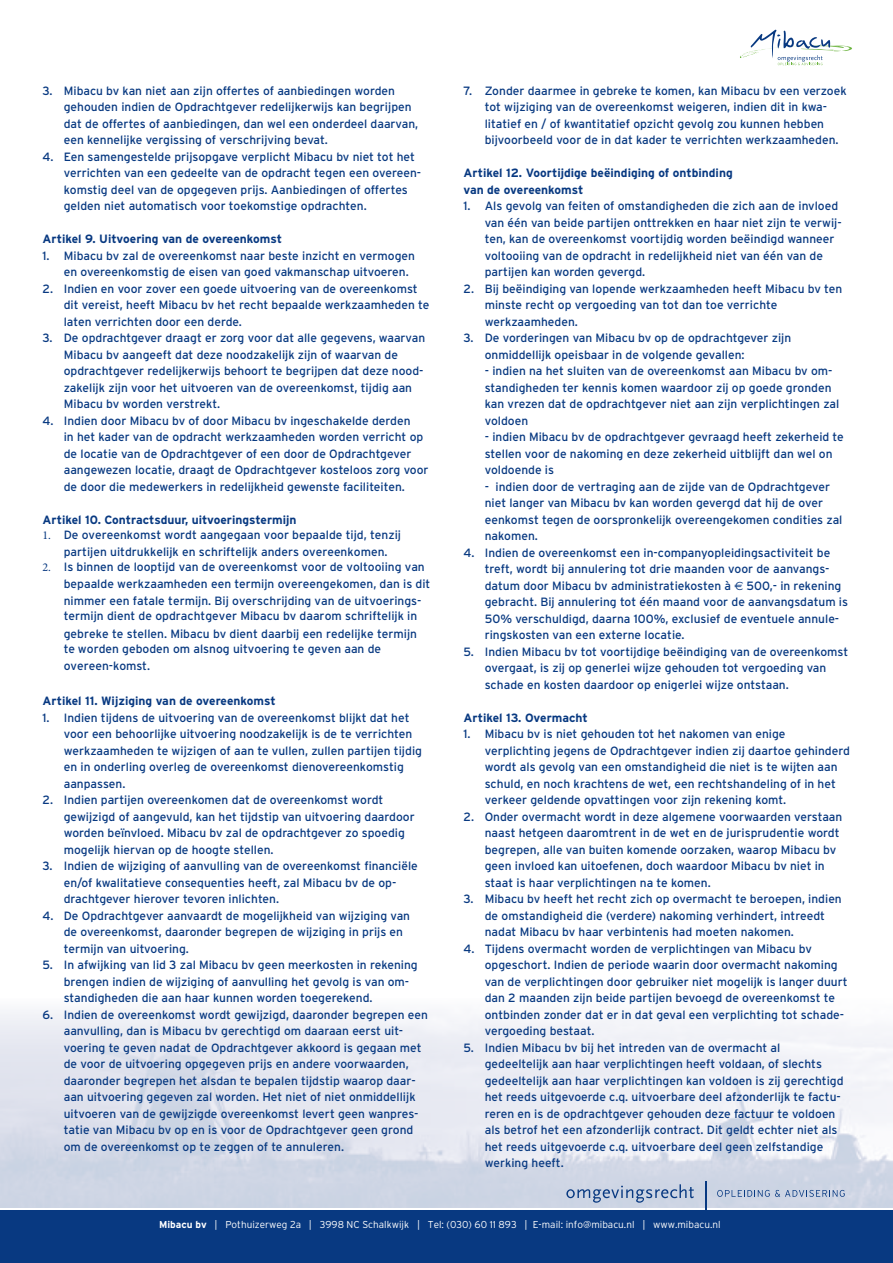
<style>
.page{position:relative;width:893px;height:1263px;background:#fff}
.page>*{position:absolute;margin:0;border:0;box-sizing:border-box;transform-origin:0 0}
.t1{font:12px/16.5px "Interstate";color:#083981}
.t2{font:700 12px/16.5px "Interstate";color:#083981}
.t3{font:300 10.05px "Interstate";color:#fff}
.s1{font-family:"Minion Pro"}
.s2{font-family:"Euro Sans"}
.s3{font-weight:700}
</style>
<div class="page">
<img style="left:0;top:1008px;width:893px;height:199px">
<svg style="left:717px;top:1190px;width:128px;height:7px"></svg>
<svg style="left:566px;top:1184px;width:128px;height:19px;background:#a9b8d1"></svg>
<svg style="left:706px;top:1181px;width:1px;height:28px"></svg>
<div style="left:0;top:1210px;width:893px;height:53px;background:#083981"></div>
<svg style="left:740px;top:30px;width:112px;height:35px"></svg>
<p class="t1" style="left:64px;top:82px;width:356px;text-indent:-21px">3. Mibacu bv kan niet aan zijn offertes of aanbiedingen worden gehouden indien de Opdrachtgever redelijkerwijs kan begrijpen dat de offertes of aanbiedingen, dan wel een onderdeel daarvan, een kennelijke vergissing of verschrijving bevat.</p>
<p class="t1" style="left:64px;top:148px;width:359px;text-indent:-21px">4. Een samengestelde prijsopgave verplicht Mibacu bv niet tot het verrichten van een gedeelte van de opdracht tegen een overeen&shy;komstig deel van de opgegeven prijs. Aanbiedingen of offertes gelden niet automatisch voor toekomstige opdrachten.</p>
<p class="t2" style="left:43px;top:231px;width:241px">Artikel 9. Uitvoering van de overeenkomst</p>
<p class="t1" style="left:64px;top:247px;width:353px;text-indent:-21px">1. Mibacu bv zal de overeenkomst naar beste inzicht en vermogen en overeenkomstig de eisen van goed vakmanschap uitvoeren.</p>
<p class="t1" style="left:64px;top:280px;width:367px;text-indent:-21px">2. Indien en voor zover een goede uitvoering van de overeenkomst dit vereist, heeft Mibacu bv het recht bepaalde werkzaamheden te laten verrichten door een derde.</p>
<p class="t1" style="left:64px;top:330px;width:363px;text-indent:-21px">3. De opdrachtgever draagt er zorg voor dat alle gegevens, waarvan Mibacu bv aangeeft dat deze noodzakelijk zijn of waarvan de opdrachtgever redelijkerwijs behoort te begrijpen dat deze nood&shy;zakelijk zijn voor het uitvoeren van de overeenkomst, tijdig aan Mibacu bv worden verstrekt.</p>
<p class="t1" style="left:64px;top:412px;width:366px;text-indent:-21px">4. Indien door Mibacu bv of door Mibacu bv ingeschakelde derden<br>in het kader van de opdracht werkzaamheden worden verricht op de locatie van de Opdrachtgever of een door de Opdrachtgever aangewezen locatie, draagt de Opdrachtgever kosteloos zorg voor de door die medewerkers in redelijkheid gewenste faciliteiten.</p>
<p class="t2" style="left:43px;top:511px;width:256px">Artikel 10. Contractsduur, uitvoeringstermijn</p>
<p class="t1" style="left:64px;top:527px;width:339px;text-indent:-21px"><span class="s1">1.</span> De overeenkomst wordt aangegaan voor bepaalde tijd, tenzij partijen uitdrukkelijk en schriftelijk anders overeenkomen.</p>
<p class="t1" style="left:64px;top:559px;width:368px;text-indent:-21px"><span class="s1">2.</span> Is binnen de looptijd van de overeenkomst voor de voltooiing van bepaalde werkzaamheden een termijn overeengekomen, dan is dit nimmer een fatale termijn. Bij overschrijding van de uitvoerings-</p>
<p class="t1" style="left:64px;top:607px;width:355px;line-height:17.2px">termijn dient de opdrachtgever Mibacu bv daarom schriftelijk in gebreke te stellen. Mibacu bv dient daarbij een redelijke termijn</p>
<p class="t1" style="left:64px;top:640px;width:319px;line-height:17.2px">te worden geboden om alsnog uitvoering te geven aan de overeen-komst.</p>
<p class="t2" style="left:43px;top:693px;width:235px">Artikel 11. Wijziging van de overeenkomst</p>
<p class="t1" style="left:64px;top:709px;width:360px;text-indent:-21px">1. Indien tijdens de uitvoering van de overeenkomst blijkt dat het voor een behoorlijke uitvoering noodzakelijk is de te verrichten werkzaamheden te wijzigen of aan te vullen, zullen partijen tijdig en in onderling overleg de overeenkomst dienovereenkomstig aanpassen.</p>
<p class="t1" style="left:64px;top:792px;width:352px;text-indent:-21px">2. Indien partijen overeenkomen dat de overeenkomst wordt gewijzigd of aangevuld, kan het tijdstip van uitvoering daardoor worden beïnvloed. Mibacu bv zal de opdrachtgever zo spoedig mogelijk hiervan op de hoogte stellen.</p>
<p class="t1" style="left:64px;top:858px;width:356px;text-indent:-21px">3. Indien de wijziging of aanvulling van de overeenkomst financiële en/of kwalitatieve consequenties heeft, zal Mibacu bv de op&shy;drachtgever hierover tevoren inlichten.</p>
<p class="t1" style="left:64px;top:907px;width:348px;text-indent:-21px">4. De Opdrachtgever aanvaardt de mogelijkheid van wijziging van de overeenkomst, daaronder begrepen de wijziging in prijs en termijn van uitvoering.</p>
<p class="t1" style="left:64px;top:957px;width:355px;text-indent:-21px">5. In afwijking van lid 3 zal Mibacu bv geen meerkosten in rekening brengen indien de wijziging of aanvulling het gevolg is van om&shy;standigheden die aan haar kunnen worden toegerekend.</p>
<p class="t1" style="left:64px;top:1006px;width:366px;text-indent:-21px">6. Indien de overeenkomst wordt gewijzigd, daaronder begrepen een aanvulling, dan is Mibacu bv gerechtigd om daaraan eerst uit&shy;voering te geven nadat de Opdrachtgever akkoord is gegaan met de voor de uitvoering opgegeven prijs en andere voorwaarden, daaronder begrepen het alsdan te bepalen tijdstip waarop daar&shy;aan uitvoering gegeven zal worden. Het niet of niet onmiddellijk uitvoeren van de gewijzigde overeenkomst levert geen wanpres&shy;tatie van Mibacu bv op en is voor de Opdrachtgever geen grond om de overeenkomst op te zeggen of te annuleren.</p>
<p class="t1" style="left:485px;top:82px;width:363px;text-indent:-21px">7. Zonder daarmee in gebreke te komen, kan Mibacu bv een verzoek tot wijziging van de overeenkomst weigeren, indien dit in kwa&shy;litatief en / of kwantitatief opzicht gevolg zou kunnen hebben bijvoorbeeld voor de in dat kader te verrichten werkzaamheden.</p>
<p class="t2" style="left:463px;top:165px;width:271px">Artikel 12. Voortijdige beëindiging of ontbinding van de overeenkomst</p>
<p class="t1" style="left:485px;top:198px;width:358px;text-indent:-21px">1. Als gevolg van feiten of omstandigheden die zich aan de invloed van één van beide partijen onttrekken en haar niet zijn te verwij&shy;ten, kan de overeenkomst voortijdig worden beëindigd wanneer voltooiing van de opdracht in redelijkheid niet van één van de partijen kan worden gevergd.</p>
<p class="t1" style="left:485px;top:280px;width:359px;text-indent:-21px">2. Bij beëindiging van lopende werkzaamheden heeft Mibacu bv ten minste recht op vergoeding van tot dan toe verrichte werkzaamheden.</p>
<p class="t1" style="left:485px;top:330px;width:308px;text-indent:-21px">3. De vorderingen van Mibacu bv op de opdrachtgever zijn onmiddellijk opeisbaar in de volgende gevallen:</p>
<p class="t1" style="left:485px;top:363px;width:356px">- indien na het sluiten van de overeenkomst aan Mibacu bv om&shy;standigheden ter kennis komen waardoor zij op goede gronden kan vrezen dat de opdrachtgever niet aan zijn verplichtingen zal voldoen</p>
<p class="t1" style="left:485px;top:429px;width:361px">- indien Mibacu bv de opdrachtgever gevraagd heeft zekerheid te stellen voor de nakoming en deze zekerheid uitblijft dan wel on voldoende is</p>
<p class="t1" style="left:485px;top:478px;width:359px">- indien door de vertraging aan de zijde van de Opdrachtgever niet langer van Mibacu bv kan worden gevergd dat hij de over eenkomst tegen de oorspronkelijk overeengekomen condities zal nakomen.</p>
<p class="t1" style="left:485px;top:544px;width:365px;text-indent:-21px">4. Indien de overeenkomst een in-companyopleidingsactiviteit be treft, wordt bij annulering tot drie maanden voor de aanvangs&shy;datum door Mibacu bv administratiekosten à <span class="s2">€</span> 500,- in rekening gebracht. Bij annulering tot één maand voor de aanvangsdatum is 50% verschuldigd, daarna 100%, exclusief de eventuele annule&shy;ringskosten van een externe locatie.</p>
<p class="t1" style="left:485px;top:643px;width:365px;text-indent:-21px">5. Indien Mibacu bv tot voortijdige beëindiging van de overeenkomst overgaat, is zij op generlei wijze gehouden tot vergoeding van schade en kosten daardoor op enigerlei wijze ontstaan.</p>
<p class="t2" style="left:463px;top:709px;width:126px">Artikel 13. Overmacht</p>
<p class="t1" style="left:485px;top:726px;width:367px;text-indent:-21px">1. Mibacu bv is niet gehouden tot het nakomen van enige verplichting jegens de Opdrachtgever indien zij daartoe gehinderd wordt als gevolg van een omstandigheid die niet is te wijten aan schuld, en noch krachtens de wet, een rechtshandeling of in het verkeer geldende opvattingen voor zijn rekening komt.</p>
<p class="t1" style="left:485px;top:808px;width:359px;text-indent:-21px">2. Onder overmacht wordt in deze algemene voorwaarden verstaan naast hetgeen daaromtrent in de wet en de jurisprudentie wordt begrepen, alle van buiten komende oorzaken, waarop Mibacu bv geen invloed kan uitoefenen, doch waardoor Mibacu bv niet in staat is haar verplichtingen na te komen.</p>
<p class="t1" style="left:485px;top:891px;width:359px;text-indent:-21px">3. Mibacu bv heeft het recht zich op overmacht te beroepen, indien de omstandigheid die (verdere) nakoming verhindert, intreedt nadat Mibacu bv haar verbintenis had moeten nakomen.</p>
<p class="t1" style="left:485px;top:940px;width:364px;text-indent:-21px">4. Tijdens overmacht worden de verplichtingen van Mibacu bv opgeschort. Indien de periode waarin door overmacht nakoming van de verplichtingen door gebruiker niet mogelijk is langer duurt dan 2 maanden zijn beide partijen bevoegd de overeenkomst te ontbinden zonder dat er in dat geval een verplichting tot schade&shy;vergoeding bestaat.</p>
<p class="t1" style="left:485px;top:1039px;width:360px;text-indent:-21px">5. Indien Mibacu bv bij het intreden van de overmacht al gedeeltelijk aan haar verplichtingen heeft voldaan, of slechts gedeeltelijk aan haar verplichtingen kan voldoen is zij gerechtigd het reeds uitgevoerde c.q. uitvoerbare deel afzonderlijk te factu&shy;reren en is de opdrachtgever gehouden deze factuur te voldoen als betrof het een afzonderlijk contract. Dit geldt echter niet als het reeds uitgevoerde c.q. uitvoerbare deel geen zelfstandige werking heeft.</p>
<p class="t3" style="left:159px;top:1219px;width:563px"><span class="s3">Mibacu bv</span> | Pothuizerweg 2a | 3998 NC Schalkwijk | Tel: (030) 60 11 893 | E-mail: info@mibacu.nl | www.mibacu.nl</p>
</div>
